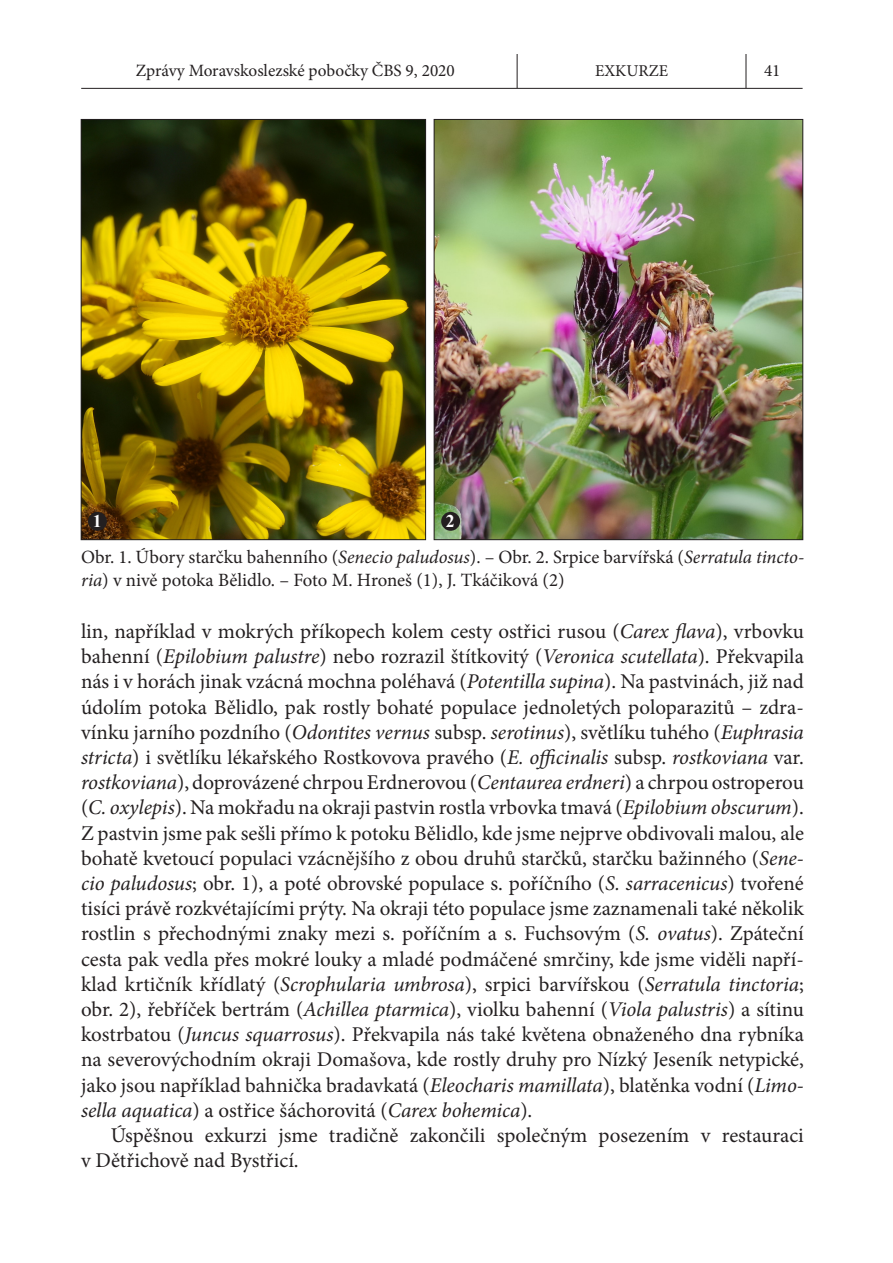
<style>
.page{position:relative;width:893px;height:1263px;background:#fff}
.page>*{position:absolute;margin:0;border:0;box-sizing:border-box;transform-origin:0 0}
.t1{font:21px/25.2px "Minion Pro";color:#231f20;text-align:justify}
.t2{font:18.75px/22.5px "Minion Pro";color:#231f20}
.t3{font:700 17.85px "Times New Roman";color:#fff}
.t4{font:17.25px "Minion Pro";color:#231f20}
.t5{font:16.5px "Minion Pro";color:#231f20}
.s1{font-style:italic}
</style>
<div class="page">
<hr style="left:81px;top:88px;width:722px;height:1px;background:#231f20">
<hr style="left:517px;top:54px;width:1px;height:34px;background:#231f20">
<hr style="left:746px;top:54px;width:1px;height:34px;background:#231f20">
<img style="left:83px;top:121px;width:341px;height:417px">
<div style="left:81px;top:119px;width:345px;height:421px;border:1px solid #231f20"></div>
<img style="left:436px;top:121px;width:365px;height:417px">
<div style="left:434px;top:119px;width:369px;height:421px;border:1px solid #231f20"></div>
<div style="left:88px;top:512px;width:19px;height:19px;background:#231f20;border-radius:50%"></div>
<div style="left:441px;top:512px;width:19px;height:19px;background:#231f20;border-radius:50%"></div>
<p class="t4" style="left:136px;top:59px;width:320px">Zprávy Moravskoslezské pobočky ČBS 9, 2020</p>
<p class="t5" style="left:595px;top:59px;width:74px">EXKURZE</p>
<p class="t4" style="left:764px;top:59px;width:18px">41</p>
<p class="t3" style="left:93px;top:508px;width:10px">1</p>
<p class="t3" style="left:446px;top:508px;width:10px">2</p>
<p class="t2" style="left:81px;top:546px;width:725px">Obr. 1. Úbory starčku bahenního (<span class="s1">Senecio paludosus</span>). – Obr. 2. Srpice barvířská (<span class="s1">Serratula tincto&shy;ria</span>) v nivě potoka Bělidlo. – Foto M. Hroneš (1), J. Tkáčiková (2)</p>
<p class="t1" style="left:81px;top:619px;width:724px">lin, například v mokrých příkopech kolem cesty ostřici rusou (<span class="s1">Carex flava</span>), vrbovku bahenní (<span class="s1">Epilobium palustre</span>) nebo rozrazil štítkovitý (<span class="s1">Veronica scutellata</span>). Překvapila nás i v horách jinak vzácná mochna poléhavá (<span class="s1">Potentilla supina</span>). Na pastvinách, již nad údolím potoka Bělidlo, pak rostly bohaté populace jednoletých poloparazitů – zdra&shy;vínku jarního pozdního (<span class="s1">Odontites vernus</span> subsp. <span class="s1">serotinus</span>), světlíku tuhého (<span class="s1">Euphrasia stricta</span>) i světlíku lékařského Rostkovova pravého (<span class="s1">E. officinalis</span> subsp. <span class="s1">rostkoviana</span> var. <span class="s1">rostkoviana</span>), doprovázené chrpou Erdnerovou (<span class="s1">Centaurea erdneri</span>) a chrpou ostroperou (<span class="s1">C. oxylepis</span>). Na mokřadu na okraji pastvin rostla vrbovka tmavá (<span class="s1">Epilobium obscurum</span>).<br>Z pastvin jsme pak sešli přímo k potoku Bělidlo, kde jsme nejprve obdivovali malou, ale bohatě kvetoucí populaci vzácnějšího z obou druhů starčků, starčku bažinného (<span class="s1">Sene&shy;cio paludosus</span>; obr. 1), a poté obrovské populace s. poříčního (<span class="s1">S. sarracenicus</span>) tvořené tisíci právě rozkvétajícími prýty. Na okraji této populace jsme zaznamenali také několik rostlin s přechodnými znaky mezi s. poříčním a s. Fuchsovým (<span class="s1">S. ovatus</span>). Zpáteční cesta pak vedla přes mokré louky a mladé podmáčené smrčiny, kde jsme viděli napří&shy;klad krtičník křídlatý (<span class="s1">Scrophularia umbrosa</span>), srpici barvířskou (<span class="s1">Serratula tinctoria</span>; obr. 2), řebříček bertrám (<span class="s1">Achillea ptarmica</span>), violku bahenní (<span class="s1">Viola palustris</span>) a sítinu kostrbatou (<span class="s1">Juncus squarrosus</span>). Překvapila nás také květena obnaženého dna rybníka na severovýchodním okraji Domašova, kde rostly druhy pro Nízký Jeseník netypické, jako jsou například bahnička bradavkatá (<span class="s1">Eleocharis mamillata</span>), blatěnka vodní (<span class="s1">Limo&shy;sella aquatica</span>) a ostřice šáchorovitá (<span class="s1">Carex bohemica</span>).</p>
<p class="t1" style="left:81px;top:1123px;width:724px;text-indent:30px">Úspěšnou exkurzi jsme tradičně zakončili společným posezením v restauraci v Dětřichově nad Bystřicí.</p>
</div>
